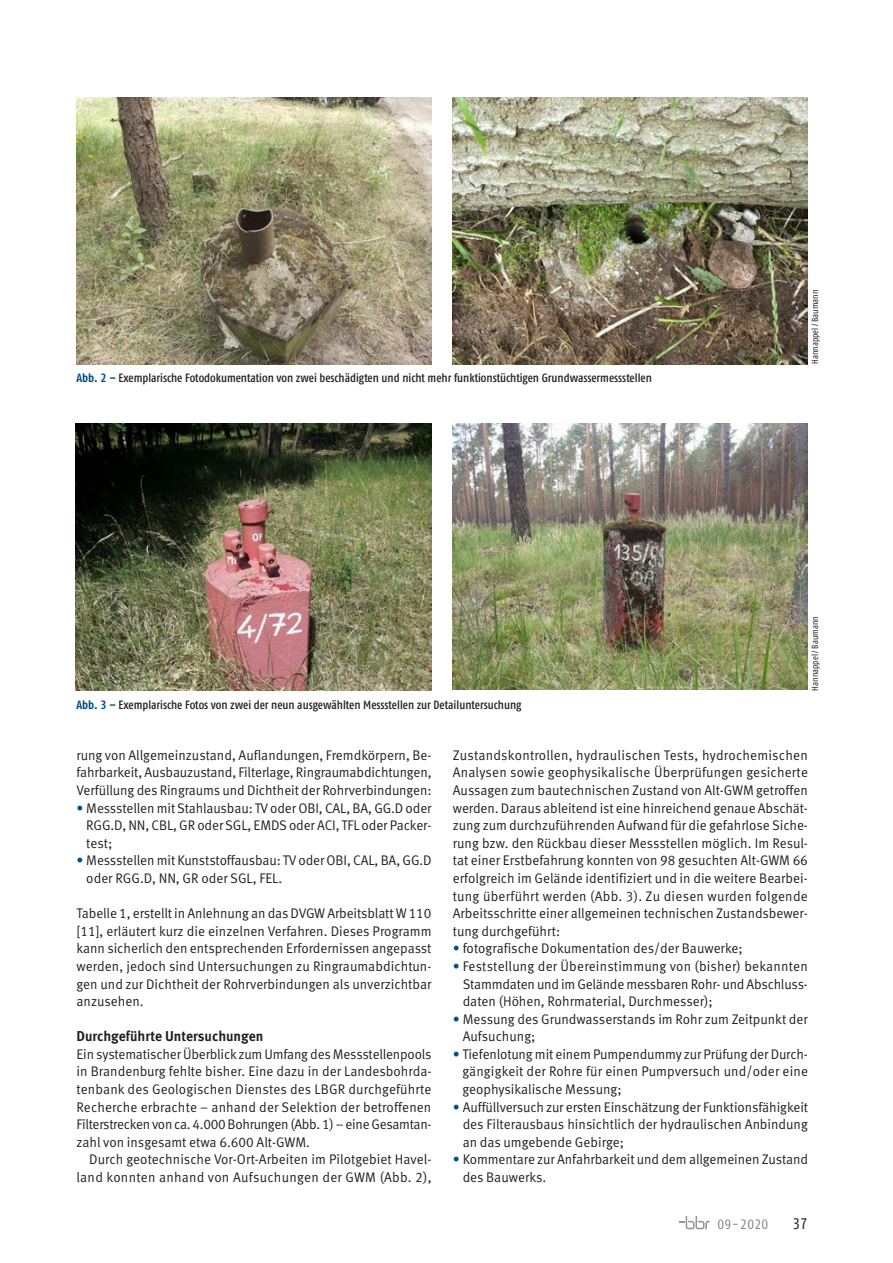
<style>
.page{position:relative;width:893px;height:1263px;background:#fff}
.page>*{position:absolute;margin:0;border:0;box-sizing:border-box;transform-origin:0 0}
.t1{font:condensed 15.3px "Fago OT";color:#231f20}
.t2{font:700 14.25px "Meta OT";letter-spacing:-.005em;color:#231f20;scale:.96 1}
.t3{font:13.95px/17.5px "Meta OT Norm";letter-spacing:-.005em;color:#231f20;text-align:justify;scale:.96 1}
.t4{font:condensed 13.5px "Fago OT";letter-spacing:.03em;color:#808285}
.t5{font:500 condensed 12px "Fago OT";letter-spacing:-.005em;color:#231f20}
.t6{font:condensed 9px "Fago OT";color:#231f20}
.s1{font-weight:700;color:#004f87}
.s2{color:#004f87}
</style>
<div class="page">
<svg style="left:679px;top:1216px;width:31px;height:13px"></svg>
<img style="left:77px;top:98px;width:355px;height:266px">
<img style="left:453px;top:98px;width:355px;height:266px">
<img style="left:76px;top:423px;width:356px;height:268px">
<img style="left:453px;top:423px;width:355px;height:267px">
<p class="t5" style="left:77px;top:371px;width:577px"><span class="s1">Abb. 2 –</span> Exemplarische Fotodokumentation von zwei beschädigten und nicht mehr funktionstüchtigen Grundwassermessstellen</p>
<p class="t5" style="left:77px;top:697px;width:446px"><span class="s1">Abb. 3 –</span> Exemplarische Fotos von zwei der neun ausgewählten Messstellen zur Detailuntersuchung</p>
<p class="t6" style="left:810px;top:364px;width:76px;rotate:-90deg">Hannappel / Baumann</p>
<p class="t6" style="left:810px;top:691px;width:76px;rotate:-90deg">Hannappel / Baumann</p>
<p class="t3" style="left:77px;top:746px;width:371px;text-align:left">rung von Allgemeinzustand, Auflandungen, Fremdkörpern, Be-- fahrbarkeit, Ausbauzustand, Filterlage, Ringraumabdichtungen,<br>Verfüllung des Ringraums und Dichtheit der Rohrverbindungen:</p>
<p class="t3" style="left:86px;top:799px;width:361px;text-indent:-10px"><span class="s2">•</span> Messstellen mit Stahlausbau: TV oder OBI, CAL, BA, GG.D oder RGG.D, NN, CBL, GR oder SGL, EMDS oder ACI, TFL oder Packer&shy;test;</p>
<p class="t3" style="left:86px;top:852px;width:361px;text-indent:-10px"><span class="s2">•</span> Messstellen mit Kunststoffausbau: TV oder OBI, CAL, BA, GG.D oder RGG.D, NN, GR oder SGL, FEL.</p>
<p class="t3" style="left:77px;top:905px;width:371px">Tabelle 1, erstellt in Anlehnung an das DVGW Arbeitsblatt W 110 [11], erläutert kurz die einzelnen Verfahren. Dieses Programm kann sicherlich den entsprechenden Erfordernissen angepasst werden, jedoch sind Untersuchungen zu Ringraumabdichtun&shy;gen und zur Dichtheit der Rohrverbindungen als unverzichtbar anzusehen.</p>
<p class="t2" style="left:77px;top:1028px;width:196px">Durchgeführte Untersuchungen</p>
<p class="t3" style="left:77px;top:1045px;width:371px">Ein systematischer Überblick zum Umfang des Messstellenpools in Brandenburg fehlte bisher. Eine dazu in der Landesbohrda&shy;tenbank des Geologischen Dienstes des LBGR durchgeführte Recherche erbrachte – anhand der Selektion der betroffenen Filterstrecken von ca. 4.000 Bohrungen (Abb. 1) – eine Gesamtan&shy;zahl von insgesamt etwa 6.600 Alt-GWM.</p>
<p class="t3" style="left:77px;top:1151px;width:371px;text-align:right">Durch geotechnische Vor-Ort-Arbeiten im Pilotgebiet Havel&shy;land konnten anhand von Aufsuchungen der GWM (Abb. 2),</p>
<p class="t3" style="left:453px;top:746px;width:371px">Zustandskontrollen, hydraulischen Tests, hydrochemischen Analysen sowie geophysikalische Überprüfungen gesicherte Aussagen zum bautechnischen Zustand von Alt-GWM getroffen werden. Daraus ableitend ist eine hinreichend genaue Abschät&shy;zung zum durchzuführenden Aufwand für die gefahrlose Siche&shy;rung bzw. den Rückbau dieser Messstellen möglich. Im Resul&shy;tat einer Erstbefahrung konnten von 98 gesuchten Alt-GWM 66 erfolgreich im Gelände identifiziert und in die weitere Bearbei&shy;tung überführt werden (Abb. 3). Zu diesen wurden folgende Arbeitsschritte einer allgemeinen technischen Zustandsbewer&shy;tung durchgeführt:</p>
<p class="t3" style="left:453px;top:940px;width:304px"><span class="s2">•</span> fotografische Dokumentation des/der Bauwerke;</p>
<p class="t3" style="left:463px;top:958px;width:361px;text-indent:-10px"><span class="s2">•</span> Feststellung der Übereinstimmung von (bisher) bekannten Stammdaten und im Gelände messbaren Rohr- und Abschluss&shy;daten (Höhen, Rohrmaterial, Durchmesser);</p>
<p class="t3" style="left:463px;top:1010px;width:361px;text-indent:-10px"><span class="s2">•</span> Messung des Grundwasserstands im Rohr zum Zeitpunkt der<br>Aufsuchung;</p>
<p class="t3" style="left:462px;top:1045px;width:361px;text-indent:-10px"><span class="s2">•</span> Tiefenlotung mit einem Pumpendummy zur Prüfung der Durch&shy;gängigkeit der Rohre für einen Pumpversuch und/oder eine geophysikalische Messung;</p>
<p class="t3" style="left:463px;top:1098px;width:361px;text-indent:-10px"><span class="s2">•</span> Auffüllversuch zur ersten Einschätzung der Funktionsfähigkeit des Filterausbaus hinsichtlich der hydraulischen Anbindung an das umgebende Gebirge;</p>
<p class="t3" style="left:463px;top:1151px;width:361px;text-indent:-10px"><span class="s2">•</span> Kommentare zur Anfahrbarkeit und dem allgemeinen Zustand des Bauwerks.</p>
<p class="t4" style="left:717px;top:1216px;width:53px">09-2020</p>
<p class="t1" style="left:793px;top:1215px;width:17px">37</p>
</div>
